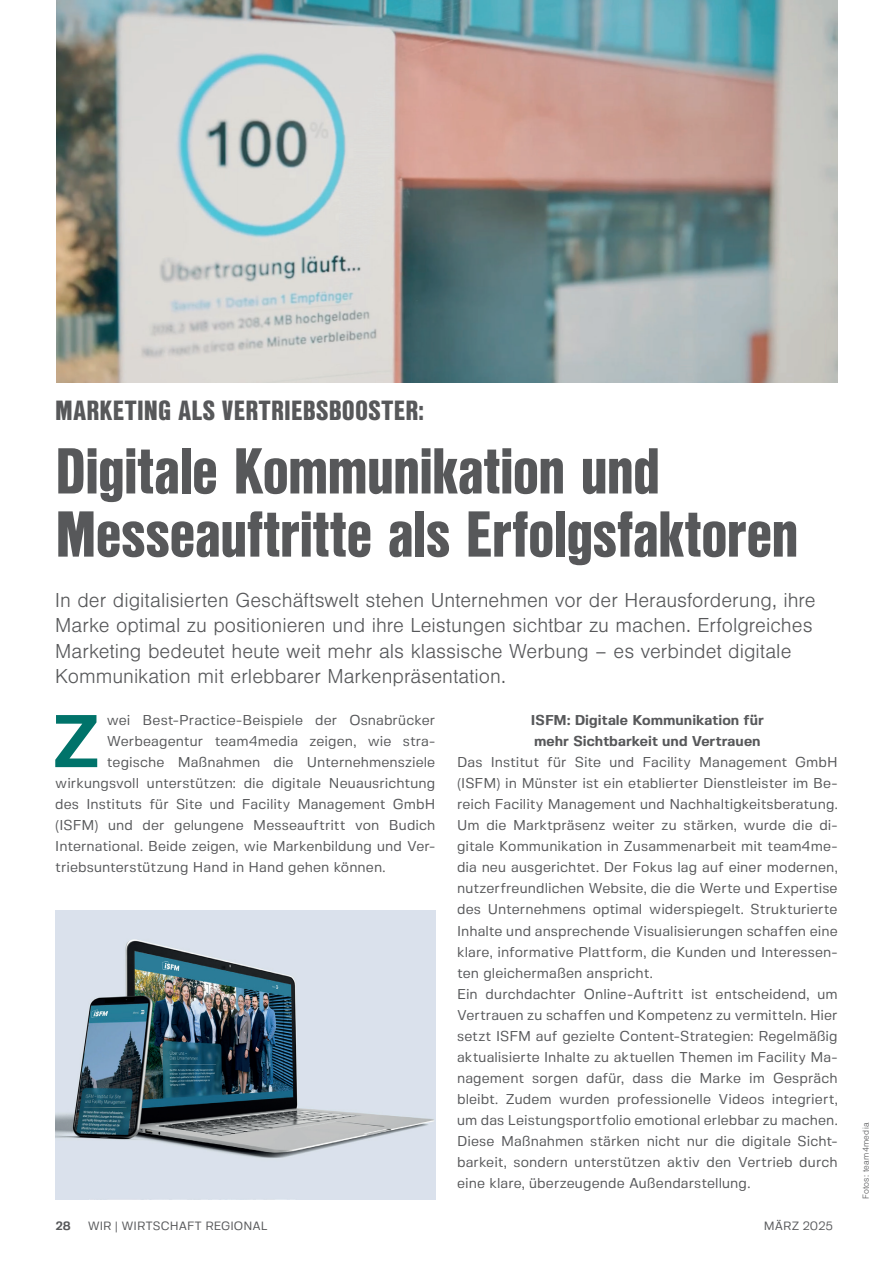
<style>
.page{position:relative;width:893px;height:1263px;background:#fff}
.page>*{position:absolute;margin:0;border:0;box-sizing:border-box;transform-origin:0 0}
.t1{font:700 74.4px "Fivo Sans";color:#00736a}
.t2{font:900 63px/63.2px "Nimbus San Con L";letter-spacing:-.01em;color:#57585a}
.t3{font:900 27px "Nimbus San Con L";letter-spacing:.015em;color:#57585a}
.t4{font:300 21px/25.2px "Nimbus San";color:#57585a}
.t5{font:14.25px/21px "Fivo Sans";letter-spacing:.005em;color:#57585a}
.t6{font:700 14.25px/21px "Fivo Sans";color:#57585a}
.t7{font:12px "Fivo Sans";color:#57585a}
.t8{font:700 12px "Fivo Sans";color:#57585a}
.t9{font:300 9.15px "Nimbus San";letter-spacing:.025em;color:#57585a}
</style>
<div class="page">
<img style="left:56px;top:0;width:782px;height:383px">
<img style="left:56px;top:910px;width:380px;height:289px">
<h3 class="t3" style="left:55px;top:390px;width:370px">MARKETING ALS VERTRIEBSBOOSTER:</h3>
<h2 class="t2" style="left:55px;top:437px;width:745px">Digitale Kommunikation und<br>Messeauftritte als Erfolgsfaktoren</h2>
<p class="t4" style="left:55px;top:588px;width:762px">In der digitalisierten Geschäftswelt stehen Unternehmen vor der Herausforderung, ihre Marke optimal zu positionieren und ihre Leistungen sichtbar zu machen. Erfolgreiches Marketing bedeutet heute weit mehr als klassische Werbung – es verbindet digitale Kommunikation mit erlebbarer Markenpräsentation.</p>
<h1 class="t1" style="left:53px;top:696px;width:48px">Z</h1>
<p class="t5" style="left:107px;top:709px;width:330px">wei Best-Practice-Beispiele der Osnabrücker</p>
<p class="t6" style="left:531px;top:709px;width:234px">ISFM: Digitale Kommunikation für mehr Sichtbarkeit und Vertrauen</p>
<p class="t5" style="left:457px;top:751px;width:382px">Das Institut für Site und Facility Management GmbH (ISFM) in Münster ist ein etablierter Dienstleister im Be&shy;reich Facility Management und Nachhaltigkeitsberatung.<br>Um die Marktpräsenz weiter zu stärken, wurde die di&shy;gitale Kommunikation in Zusammenarbeit mit team4me&shy;dia neu ausgerichtet. Der Fokus lag auf einer modernen, nutzerfreundlichen Website, die die Werte und Expertise des Unternehmens optimal widerspiegelt. Strukturierte Inhalte und ansprechende Visualisierungen schaffen eine klare, informative Plattform, die Kunden und Interessen&shy;ten gleichermaßen anspricht.<br>Ein durchdachter Online-Auftritt ist entscheidend, um Vertrauen zu schaffen und Kompetenz zu vermitteln. Hier setzt ISFM auf gezielte Content-Strategien: Regelmäßig aktualisierte Inhalte zu aktuellen Themen im Facility Ma&shy;nagement sorgen dafür, dass die Marke im Gespräch bleibt. Zudem wurden professionelle Videos integriert, um das Leistungsportfolio emotional erlebbar zu machen.<br>Diese Maßnahmen stärken nicht nur die digitale Sicht&shy;barkeit, sondern unterstützen aktiv den Vertrieb durch eine klare, überzeugende Außendarstellung.</p>
<p class="t5" style="left:107px;top:730px;width:330px">Werbeagentur team4media zeigen, wie stra-</p>
<p class="t5" style="left:107px;top:751px;width:330px">tegische Maßnahmen die Unternehmensziele</p>
<p class="t5" style="left:55px;top:773px;width:382px">wirkungsvoll unterstützen: die digitale Neuausrichtung</p>
<p class="t5" style="left:55px;top:794px;width:382px">des Instituts für Site und Facility Management GmbH</p>
<p class="t5" style="left:55px;top:815px;width:382px">(ISFM) und der gelungene Messeauftritt von Budich</p>
<p class="t5" style="left:55px;top:836px;width:382px">International. Beide zeigen, wie Markenbildung und Ver-</p>
<p class="t5" style="left:55px;top:857px;width:332px">triebsunterstützung Hand in Hand gehen können.</p>
<p class="t8" style="left:56px;top:1219px;width:16px">28</p>
<p class="t7" style="left:88px;top:1219px;width:181px">WIR | WIRTSCHAFT REGIONAL</p>
<p class="t7" style="left:764px;top:1219px;width:71px">MÄRZ 2025</p>
<p class="t9" style="left:861px;top:1199px;width:78px;rotate:-90deg">Fotos: team4media</p>
</div>
